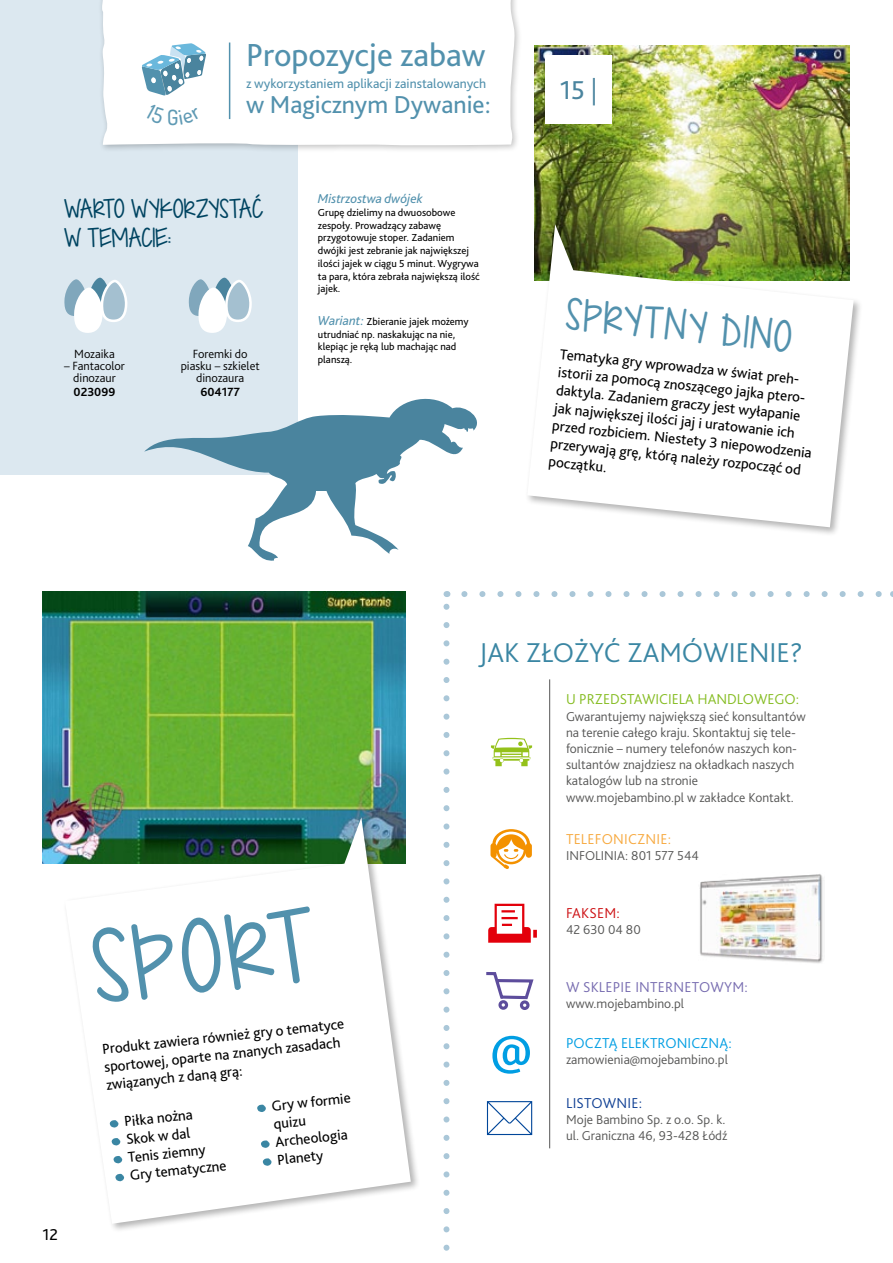
<style>
.page{position:relative;width:893px;height:1263px;background:#fff}
.page>*{position:absolute;margin:0;border:0;box-sizing:border-box;transform-origin:0 0}
.t1{font:75px "KG Dropsof Jupiter";color:#5291ad}
.t2{font:33.3px "Bliss Pro";color:#5291ad}
.t3{font:32.4px "KG Dropsof Jupiter";color:#5291ad}
.t4{font:300 28.5px "Bliss Pro";color:#3a86a3}
.t5{font:27px "Bliss Pro";color:#4a849e}
.t6{font:25.65px "Bliss Pro";color:#5291ad}
.t7{font:19.5px/28.5px "KG Dropsof Jupiter";color:#004461}
.t8{font:16.5px "Bliss Pro";color:#000}
.t9{font:15px/18px "Bliss Pro";color:#000}
.t10{font:300 15px "Bliss Pro";color:#85bc21}
.t11{font:300 15px "Bliss Pro";letter-spacing:.015em;color:#776cb0}
.t12{font:300 15px "Bliss Pro";letter-spacing:.005em;color:#009ee3}
.t13{font:300 15px "Bliss Pro";letter-spacing:.015em;color:#f7a93f}
.t14{font:300 15px "Bliss Pro";letter-spacing:.015em;color:#0f3f93}
.t15{font:300 15px "Bliss Pro";letter-spacing:.015em;color:#cd1013}
.t16{font:300 13.5px/16.2px "Bliss Pro";color:#565655}
.t17{font:13.5px "Bliss Pro";color:#5291ad}
.t18{font:italic 13.5px "Bliss Pro";color:#5291ad}
.t19{font:300 12.45px/12px "Bliss Pro";color:#000;text-align:center}
.t20{font:700 12.45px "Bliss Pro";color:#000}
.t21{font:10.65px/12.8px "Bliss Pro";color:#000}
.s1{font-style:italic;font-size:13.5px;color:#5291ad}
.s2{font-weight:300}
</style>
<div class="page">
<div style="left:0;top:0;width:298px;height:474px;background:#dce8f0"></div>
<img style="left:43px;top:591px;width:362px;height:272px">
<div style="left:63px;top:816px;width:357px;height:417px;background:#fff"></div>
<svg style="left:65px;top:817px;width:346px;height:407px"></svg>
<svg style="left:110px;top:1120px;width:9px;height:7px"></svg>
<svg style="left:112px;top:1138px;width:8px;height:7px"></svg>
<svg style="left:113px;top:1156px;width:9px;height:7px"></svg>
<svg style="left:115px;top:1174px;width:9px;height:7px"></svg>
<svg style="left:257px;top:1104px;width:9px;height:8px"></svg>
<svg style="left:261px;top:1140px;width:9px;height:8px"></svg>
<svg style="left:263px;top:1158px;width:9px;height:8px"></svg>
<img style="left:535px;top:45px;width:314px;height:178px">
<svg style="left:144px;top:398px;width:333px;height:163px"></svg>
<div style="left:98px;top:0;width:424px;height:153px;background:#000;opacity:.25"></div>
<svg style="left:101px;top:0;width:414px;height:146px"></svg>
<svg style="left:140px;top:42px;width:67px;height:55px;background:#adccdb"></svg>
<hr style="left:229px;top:43px;width:1px;height:76px;background:#5291ad">
<img style="left:699px;top:874px;width:125px;height:89px">
<hr style="left:549px;top:679px;width:1px;height:469px;background:#565655">
<svg style="left:492px;top:1036px;width:38px;height:38px"></svg>
<svg style="left:487px;top:1101px;width:45px;height:34px"></svg>
<svg style="left:486px;top:972px;width:47px;height:38px"></svg>
<svg style="left:488px;top:904px;width:49px;height:39px"></svg>
<svg style="left:491px;top:738px;width:41px;height:28px"></svg>
<svg style="left:490px;top:829px;width:42px;height:40px"></svg>
<svg style="left:464px;top:591px;width:418px;height:6px"></svg>
<svg style="left:443px;top:603px;width:6px;height:648px"></svg>
<svg style="left:64px;top:277px;width:64px;height:56px"></svg>
<svg style="left:188px;top:277px;width:64px;height:56px"></svg>
<div style="left:545px;top:55px;width:67px;height:68px;background:#fff"></div>
<div style="left:524px;top:223px;width:339px;height:314px;background:#000;opacity:.3"></div>
<svg style="left:527px;top:224px;width:327px;height:303px"></svg>
<svg style="left:145px;top:104px;width:57px;height:21px"></svg>
<h2 class="t2" style="left:246px;top:34px;width:241px">Propozycje zabaw</h2>
<p class="t17" style="left:246px;top:75px;width:241px">z wykorzystaniem aplikacji zainstalowanych</p>
<h3 class="t6" style="left:246px;top:89px;width:246px">w Magicznym Dywanie:</h3>
<h3 class="t7" style="left:64px;top:195px;width:200px">WARTO WYKORZYSTAĆ<br>W TEMACIE:</h3>
<p class="t19" style="left:74px;top:348px;width:42px">Mozaika</p>
<p class="t19" style="left:64px;top:360px;width:62px">– Fantacolor dinozaur</p>
<p class="t20" style="left:74px;top:384px;width:43px">023099</p>
<p class="t19" style="left:181px;top:348px;width:81px">Foremki do piasku – szkielet dinozaura</p>
<p class="t20" style="left:200px;top:384px;width:41px">604177</p>
<p class="t18" style="left:318px;top:190px;width:106px">Mistrzostwa dwójek</p>
<p class="t21" style="left:318px;top:206px;width:164px">Grupę dzielimy na dwuosobowe zespoły. Prowadzący zabawę przygotowuje stoper. Zadaniem dwójki jest zebranie jak największej ilości jajek w ciągu 5 minut. Wygrywa ta para, która zebrała największą ilość jajek.</p>
<p class="t21" style="left:318px;top:315px;width:152px"><span class="s1">Wariant:</span> Zbieranie jajek możemy utrudniać np. naskakując na nie, klepiąc je ręką lub machając nad planszą.</p>
<h3 class="t5" style="left:560px;top:74px;width:39px">15 <span class="s2">|</span></h3>
<h3 class="t3" style="left:569px;top:288px;width:72px;rotate:6deg">SP RYTNY</h3>
<h3 class="t3" style="left:723px;top:304px;width:57px;rotate:6deg">DINO</h3>
<p class="t9" style="left:561px;top:345px;width:262px;rotate:6deg">Tematyka gry wprowadza wświat preh&shy;istorii za pomocą znoszącego jajka ptero&shy;daktyla. Zadaniem graczy jest wyłapanie jak największej ilości jaj i uratowanie ich przed rozbiciem. Niestety 3 niepowodzenia przerywają grę, którą należy rozpocząć od początku.</p>
<h3 class="t4" style="left:479px;top:634px;width:325px">JAK ZŁOŻYĆ ZAMÓWIENIE?</h3>
<p class="t10" style="left:566px;top:690px;width:235px">U PRZEDSTAWICIELA HANDLOWEGO:</p>
<p class="t16" style="left:566px;top:708px;width:241px">Gwarantujemy największą sieć konsultantów na terenie całego kraju. Skontaktuj się tele&shy;fonicznie – numery telefonów naszych kon&shy;sultantów znajdziesz na okładkach naszych katalogów lub na stronie www.mojebambino.pl w zakładce Kontakt.</p>
<p class="t8" style="left:43px;top:1224px;width:17px">12</p>
<h1 class="t1" style="left:86px;top:909px;width:225px;rotate:-6deg">SPORT</h1>
<p class="t9" style="left:101px;top:1040px;width:244px;rotate:-6deg">Produkt zawiera również gry otematyce sportowej, oparte na znanych zasadach związanych z daną grą:</p>
<p class="t9" style="left:123px;top:1112px;width:99px;rotate:-6deg">Piłka nożna<br>Skok wdal<br>Tenis ziemny<br>Gry tematyczne</p>
<p class="t9" style="left:271px;top:1097px;width:81px;rotate:-6deg">Gry wformie quizu<br>Archeologia<br>Planety</p>
<p class="t13" style="left:566px;top:829px;width:107px">TELEFONICZNIE:</p>
<p class="t16" style="left:566px;top:847px;width:134px">INFOLINIA: 801 577 544</p>
<p class="t15" style="left:566px;top:903px;width:55px">FAKSEM:</p>
<p class="t16" style="left:566px;top:921px;width:76px">42 630 04 80</p>
<p class="t11" style="left:566px;top:977px;width:183px">W SKLEPIE INTERNETOWYM:</p>
<p class="t16" style="left:566px;top:995px;width:120px">www.mojebambino.pl</p>
<p class="t12" style="left:566px;top:1033px;width:167px">POCZTĄ ELEKTRONICZNĄ:</p>
<p class="t16" style="left:566px;top:1051px;width:163px">zamowienia@mojebambino.pl</p>
<p class="t14" style="left:566px;top:1093px;width:78px">LISTOWNIE:</p>
<p class="t16" style="left:566px;top:1111px;width:163px">Moje Bambino Sp. z o.o. Sp. k. ul. Graniczna 46, 93-428 Łódź</p>
</div>
